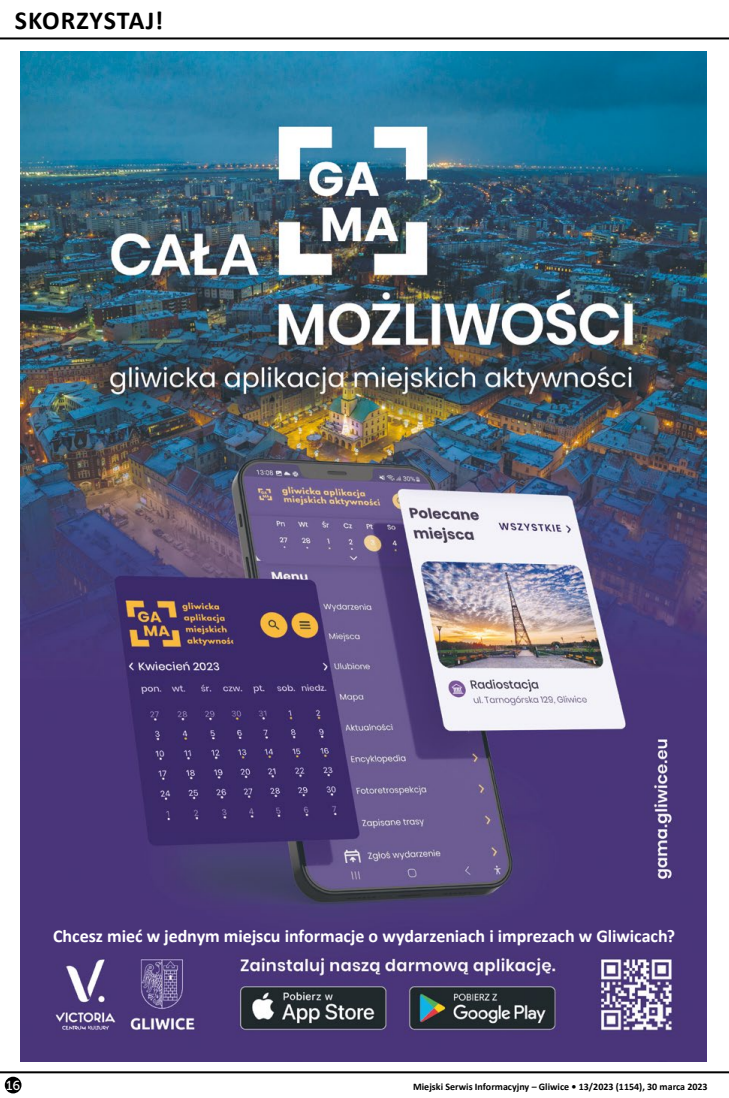
<style>
.page{position:relative;width:729px;height:1098px;background:#fff}
.page>*{position:absolute;margin:0;border:0;box-sizing:border-box;transform-origin:0 0}
.t1{font:700 26px "Calibri";letter-spacing:.035em;color:#000}
.t2{font:700 18px "Calibri";letter-spacing:-.005em;color:#fff}
.t3{font:13px "Museo Sans 500";color:#fff}
.t4{font:700 10px "Calibri";color:#000}
</style>
<div class="page">
<hr style="left:0;top:1070px;width:729px;height:2px;background:#000">
<div style="left:5px;top:1076px;width:16px;height:16px;background:#000;border-radius:50%"></div>
<hr style="left:0;top:37px;width:729px;height:2px;background:#000">
<img style="left:21px;top:51px;width:685px;height:1009px">
<h1 class="t1" style="left:15px;top:4px;width:150px">SKORZYSTAJ!</h1>
<p class="t2" style="left:53px;top:924px;width:623px">Chcesz mieć w jednym miejscu informacje o wydarzeniach i imprezach w Gliwicach?</p>
<p class="t3" style="left:6px;top:1077px;width:16px">16</p>
<p class="t4" style="left:413px;top:1079px;width:296px">Miejski Serwis Informacyjny – Gliwice • 13/2023 (1154), 30 marca 2023</p>
</div>
